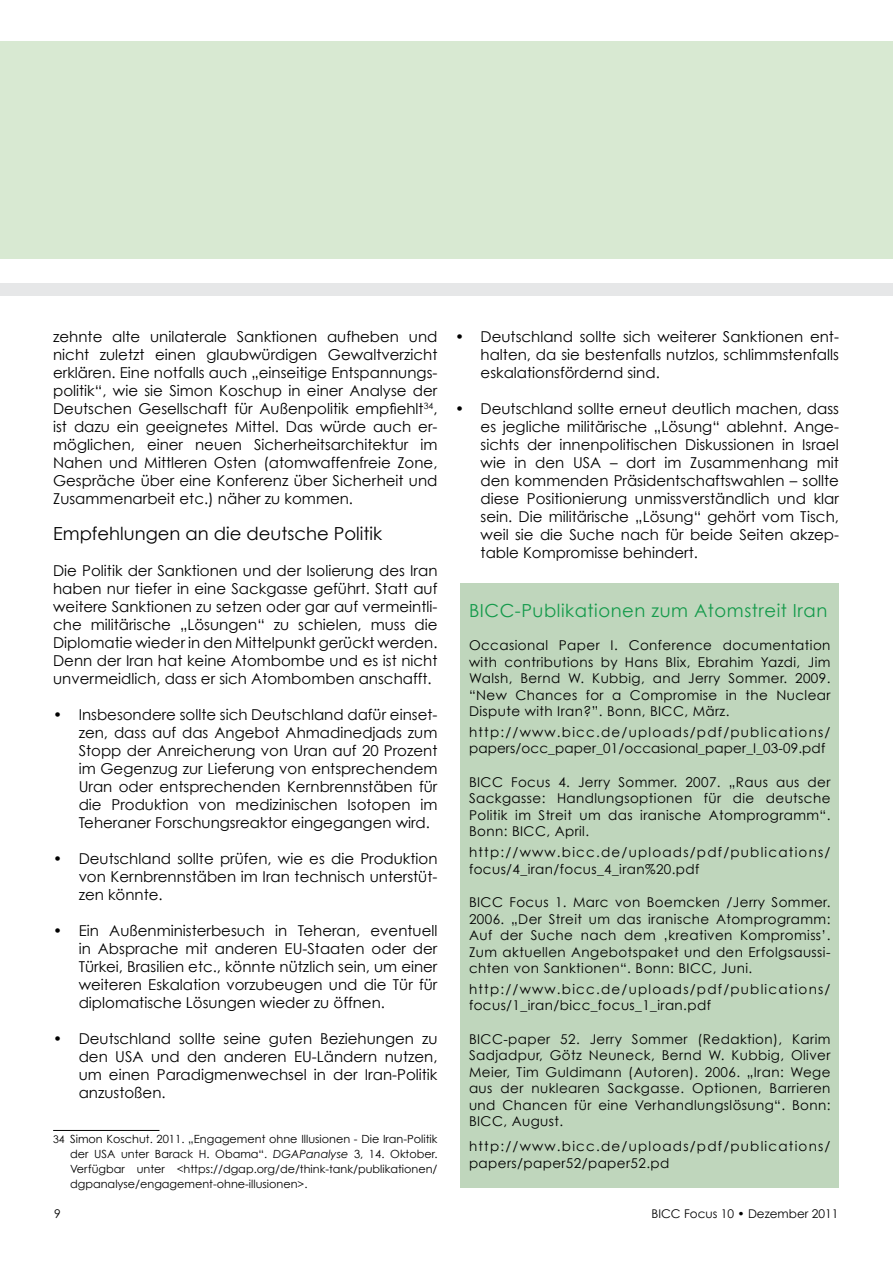
<style>
.page{position:relative;width:893px;height:1263px;background:#fff}
.page>*{position:absolute;margin:0;border:0;box-sizing:border-box;transform-origin:0 0}
.t1{font:18px "Century Gothic";letter-spacing:.03em;color:#149a4b}
.t2{font:18px "Century Gothic";color:#000}
.t3{font:15px/18px "Century Gothic";color:#000;text-align:justify}
.t4{font:13.5px/16.5px "Century Gothic";letter-spacing:.03em;color:#000;text-align:justify}
.t5{font:13.5px/16.5px "Century Gothic";letter-spacing:.09em;color:#000}
.t6{font:13.5px/16.5px "Century Gothic";letter-spacing:.01em;color:#000}
.t7{font:12px "Century Gothic";color:#000}
.t8{font:11.25px/15px "Century Gothic";color:#000;text-align:justify}
.s1{font-size:10.5px}
.s2{font-style:italic}
</style>
<div class="page">
<div style="left:0;top:41px;width:893px;height:218px;background:#d8e9d2"></div>
<div style="left:0;top:283px;width:893px;height:12px;background:#e6e7e8"></div>
<div style="left:460px;top:583px;width:379px;height:605px;background:#bfd6bc"></div>
<hr style="left:53px;top:1130px;width:106px;height:1px;background:#000">
<p class="t3" style="left:53px;top:327px;width:386px">zehnte alte unilaterale Sanktionen aufheben und nicht zuletzt einen glaubwürdigen Gewaltverzicht erklären. Eine notfalls auch „einseitige Entspannungs&shy;politik“, wie sie Simon Koschup in einer Analyse der Deutschen Gesellschaft für Außenpolitik empfiehlt<sup>34</sup>, ist dazu ein geeignetes Mittel. Das würde auch er&shy;möglichen, einer neuen Sicherheitsarchitektur im Nahen und Mittleren Osten (atomwaffenfreie Zone, Gespräche über eine Konferenz über Sicherheit und Zusammenarbeit etc.) näher zu kommen.</p>
<p class="t2" style="left:53px;top:523px;width:331px">Empfehlungen an die deutsche Politik</p>
<p class="t3" style="left:53px;top:561px;width:386px">Die Politik der Sanktionen und der Isolierung des Iran haben nur tiefer in eine Sackgasse geführt. Statt auf weitere Sanktionen zu setzen oder gar auf vermeintli&shy;che militärische „Lösungen“ zu schielen, muss die Diplomatie wieder in den Mittelpunkt gerückt werden.<br>Denn der Iran hat keine Atombombe und es ist nicht unvermeidlich, dass er sich Atombomben anschafft.</p>
<p class="t3" style="left:79px;top:705px;width:360px;text-indent:-26px">• Insbesondere sollte sich Deutschland dafür einset&shy;zen, dass auf das Angebot Ahmadinedjads zum Stopp der Anreicherung von Uran auf 20 Prozent im Gegenzug zur Lieferung von entsprechendem Uran oder entsprechenden Kernbrennstäben für die Produktion von medizinischen Isotopen im Teheraner Forschungsreaktor eingegangen wird.</p>
<p class="t3" style="left:79px;top:849px;width:360px;text-indent:-26px">• Deutschland sollte prüfen, wie es die Produktion von Kernbrennstäben im Iran technisch unterstüt&shy;zen könnte.</p>
<p class="t3" style="left:79px;top:921px;width:360px;text-indent:-26px">• Ein Außenministerbesuch in Teheran, eventuell in Absprache mit anderen EU-Staaten oder der Türkei, Brasilien etc., könnte nützlich sein, um einer weiteren Eskalation vorzubeugen und die Tür für diplomatische Lösungen wieder zu öffnen.</p>
<p class="t3" style="left:79px;top:1029px;width:360px;text-indent:-26px">• Deutschland sollte seine guten Beziehungen zu den USA und den anderen EU-Ländern nutzen, um einen Paradigmenwechsel in der Iran-Politik anzustoßen.</p>
<p class="t8" style="left:70px;top:1131px;width:369px;text-indent:-17px"><span class="s1">34</span> Simon Koschut. 2011. „Engagement ohne Illusionen - Die Iran-Politik der USA unter Barack H. Obama“. <span class="s2">DGAPanalyse</span> 3, 14. Oktober.<br>Verfügbar unter &lt;https://dgap.org/de/think-tank/publikationen/ dgpanalyse/engagement-ohne-illusionen&gt;.</p>
<p class="t3" style="left:481px;top:327px;width:360px;text-indent:-26px">• Deutschland sollte sich weiterer Sanktionen ent&shy;halten, da sie bestenfalls nutzlos, schlimmstenfalls eskalationsfördernd sind.</p>
<p class="t3" style="left:481px;top:399px;width:360px;text-indent:-26px">• Deutschland sollte erneut deutlich machen, dass es jegliche militärische „Lösung“ ablehnt. Ange&shy;sichts der innenpolitischen Diskussionen in Israel wie in den USA – dort im Zusammenhang mit den kommenden Präsidentschaftswahlen – sollte diese Positionierung unmissverständlich und klar sein. Die militärische „Lösung“ gehört vom Tisch, weil sie die Suche nach für beide Seiten akzep&shy;table Kompromisse behindert.</p>
<p class="t1" style="left:469px;top:599px;width:360px">BICC-Publikationen zum Atomstreit Iran</p>
<p class="t4" style="left:469px;top:637px;width:363px">Occasional Paper I. Conference documentation with contributions by Hans Blix, Ebrahim Yazdi, Jim Walsh, Bernd W. Kubbig, and Jerry Sommer. 2009. “New Chances for a Compromise in the Nuclear Dispute with Iran?”. Bonn, BICC, März.</p>
<p class="t6" style="left:469px;top:723px;width:363px">http://www.bicc.de/uploads/pdf/publications/ papers/occ_paper_01/occasional_paper_I_03-09.pdf</p>
<p class="t4" style="left:469px;top:774px;width:363px">BICC Focus 4. Jerry Sommer. 2007. „Raus aus der Sackgasse: Handlungsoptionen für die deutsche Politik im Streit um das iranische Atomprogramm“.<br>Bonn: BICC, April.</p>
<p class="t5" style="left:469px;top:844px;width:363px">http://www.bicc.de/uploads/pdf/publications/ focus/4_iran/focus_4_iran%20.pdf</p>
<p class="t4" style="left:469px;top:894px;width:363px">BICC Focus 1. Marc von Boemcken /Jerry Sommer.<br>2006. „Der Streit um das iranische Atomprogramm:<br>Auf der Suche nach dem ‚kreativen Kompromiss’.<br>Zum aktuellen Angebotspaket und den Erfolgsaussi&shy;chten von Sanktionen“. Bonn: BICC, Juni.</p>
<p class="t5" style="left:469px;top:980px;width:363px">http://www.bicc.de/uploads/pdf/publications/ focus/1_iran/bicc_focus_1_iran.pdf</p>
<p class="t4" style="left:469px;top:1030px;width:363px">BICC-paper 52. Jerry Sommer (Redaktion), Karim Sadjadpur, Götz Neuneck, Bernd W. Kubbig, Oliver Meier, Tim Guldimann (Autoren). 2006. „Iran: Wege aus der nuklearen Sackgasse. Optionen, Barrieren und Chancen für eine Verhandlungslösung“. Bonn:<br>BICC, August.</p>
<p class="t5" style="left:469px;top:1138px;width:363px">http://www.bicc.de/uploads/pdf/publications/ papers/paper52/paper52.pd</p>
<p class="t7" style="left:54px;top:1206px;width:8px">9</p>
<p class="t7" style="left:652px;top:1206px;width:188px">BICC Focus 10 • Dezember 2011</p>
</div>
